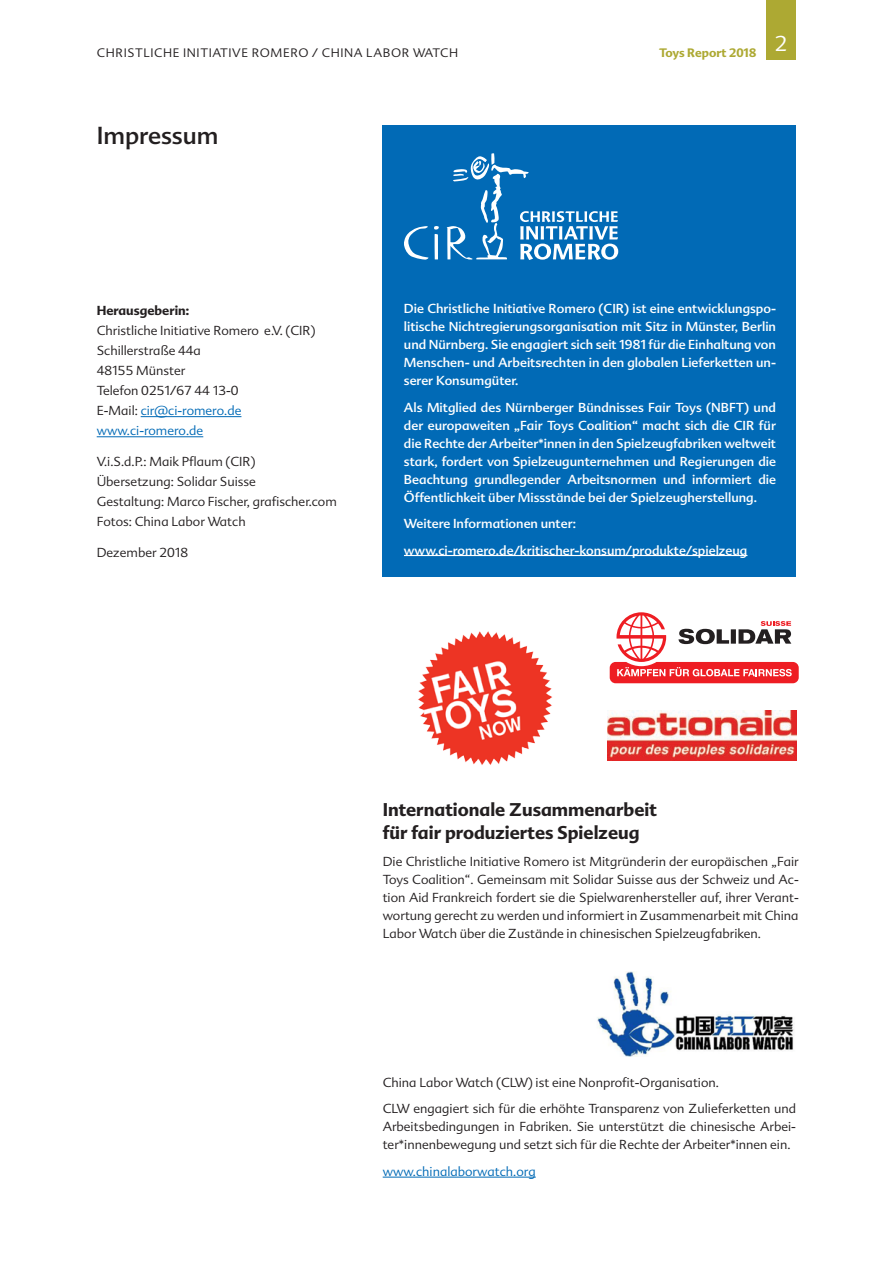
<style>
.page{position:relative;width:893px;height:1263px;background:#fff}
.page>*{position:absolute;margin:0;border:0;box-sizing:border-box;transform-origin:0 0}
.Überschrift_2{font:24px "Advert";color:#231f20}
.t1{font:300 21px "Advert";color:#fff}
.t2{font:700 18px/22.5px "Advert";color:#231f20}
.Impressum{font:300 12.75px/18px "Advert";color:#231f20;text-align:justify}
.Kasten-Fließtext{font:12.75px/18px "Advert";color:#fff;text-align:justify}
.Impressum-2{font:300 12.75px "Advert";color:#016ab6}
.Impressum-3{font:700 12.75px "Advert";color:#231f20}
.t3{font:300 12px "Advert";letter-spacing:.05em;color:#231f20}
.t4{font:700 12px "Advert";color:#ada933}
.s1{color:#231f20}
</style>
<div class="page">
<div style="left:766px;top:0;width:30px;height:60px;background:#ada933"></div>
<hr style="left:141px;top:416px;width:100px;height:1px;background:#016ab6">
<hr style="left:97px;top:436px;width:106px;height:1px;background:#016ab6">
<hr style="left:383px;top:1177px;width:153px;height:1px;background:#016ab6">
<img style="left:597px;top:971px;width:197px;height:85px">
<svg style="left:610px;top:612px;width:189px;height:71px"></svg>
<img style="left:607px;top:710px;width:189px;height:50px">
<img style="left:418px;top:631px;width:134px;height:134px">
<div style="left:383px;top:125px;width:413px;height:451px;background:#016ab6"></div>
<hr style="left:404px;top:555px;width:343px;height:1px;background:#fff">
<svg style="left:404px;top:226px;width:35px;height:34px"></svg>
<svg style="left:447px;top:153px;width:171px;height:107px"></svg>
<p class="t3" style="left:97px;top:45px;width:363px">CHRISTLICHE INITIATIVE ROMERO / CHINA LABOR WATCH</p>
<p class="t4" style="left:659px;top:46px;width:99px">Toys Report 2018</p>
<p class="t1" style="left:775px;top:31px;width:14px">2</p>
<p class="Überschrift_2" style="left:97px;top:121px;width:123px">Impressum</p>
<p class="Impressum-3" style="left:97px;top:302px;width:94px">Herausgeberin:</p>
<p class="Impressum" style="left:97px;top:321px;width:220px">Christliche Initiative Romero e.V. (CIR)</p>
<p class="Impressum" style="left:97px;top:341px;width:106px">Schillerstraße 44a</p>
<p class="Impressum" style="left:97px;top:361px;width:90px">48155 Münster</p>
<p class="Impressum" style="left:97px;top:381px;width:143px">Telefon 0251/67 44 13-0</p>
<p class="Impressum-2" style="left:97px;top:403px;width:146px"><span class="s1">E-Mail:</span> cir@ci-romero.de</p>
<p class="Impressum-2" style="left:97px;top:423px;width:108px">www.ci-romero.de</p>
<p class="Impressum" style="left:97px;top:452px;width:160px">V.i.S.d.P.: Maik Pflaum (CIR)</p>
<p class="Impressum" style="left:97px;top:473px;width:161px">Übersetzung: Solidar Suisse</p>
<p class="Impressum" style="left:97px;top:493px;width:242px">Gestaltung: Marco Fischer, grafischer.com</p>
<p class="Impressum" style="left:97px;top:513px;width:150px">Fotos: China Labor Watch</p>
<p class="Impressum" style="left:97px;top:544px;width:93px">Dezember 2018</p>
<p class="Kasten-Fließtext" style="left:404px;top:300px;width:374px">Die Christliche Initiative Romero (CIR) ist eine entwicklungspo&shy;litische Nichtregierungsorganisation mit Sitz in Münster, Berlin und Nürnberg. Sie engagiert sich seit 1981 für die Einhaltung von Menschen- und Arbeitsrechten in den globalen Lieferketten un&shy;serer Konsumgüter.</p>
<p class="Kasten-Fließtext" style="left:404px;top:398px;width:374px">Als Mitglied des Nürnberger Bündnisses Fair Toys (NBFT) und der europaweiten „Fair Toys Coalition“ macht sich die CIR für die Rechte der Arbeiter*innen in den Spielzeugfabriken weltweit stark, fordert von Spielzeugunternehmen und Regierungen die Beachtung grundlegender Arbeitsnormen und informiert die Öffentlichkeit über Missstände bei der Spielzeugherstellung.</p>
<p class="Kasten-Fließtext" style="left:404px;top:515px;width:173px">Weitere Informationen unter:</p>
<p class="Kasten-Fließtext" style="left:404px;top:541px;width:345px">www.ci-romero.de/kritischer-konsum/produkte/spielzeug</p>
<p class="t2" style="left:383px;top:799px;width:276px">Internationale Zusammenarbeit für fair produziertes Spielzeug</p>
<p class="Impressum" style="left:383px;top:852px;width:418px">Die Christliche Initiative Romero ist Mitgründerin der europäischen „Fair Toys Coalition“. Gemeinsam mit Solidar Suisse aus der Schweiz und Ac&shy;tion Aid Frankreich fordert sie die Spielwarenhersteller auf, ihrer Verant&shy;wortung gerecht zu werden und informiert in Zusammenarbeit mit China Labor Watch über die Zustände in chinesischen Spielzeugfabriken.</p>
<p class="Impressum" style="left:383px;top:1073px;width:338px">China Labor Watch (CLW) ist eine Nonprofit-Organisation.</p>
<p class="Impressum" style="left:383px;top:1099px;width:415px">CLW engagiert sich für die erhöhte Transparenz von Zulieferketten und Arbeitsbedingungen in Fabriken. Sie unterstützt die chinesische Arbei&shy;ter*innenbewegung und setzt sich für die Rechte der Arbeiter*innen ein.</p>
<p class="Impressum-2" style="left:383px;top:1163px;width:155px">www.chinalaborwatch.org</p>
</div>
